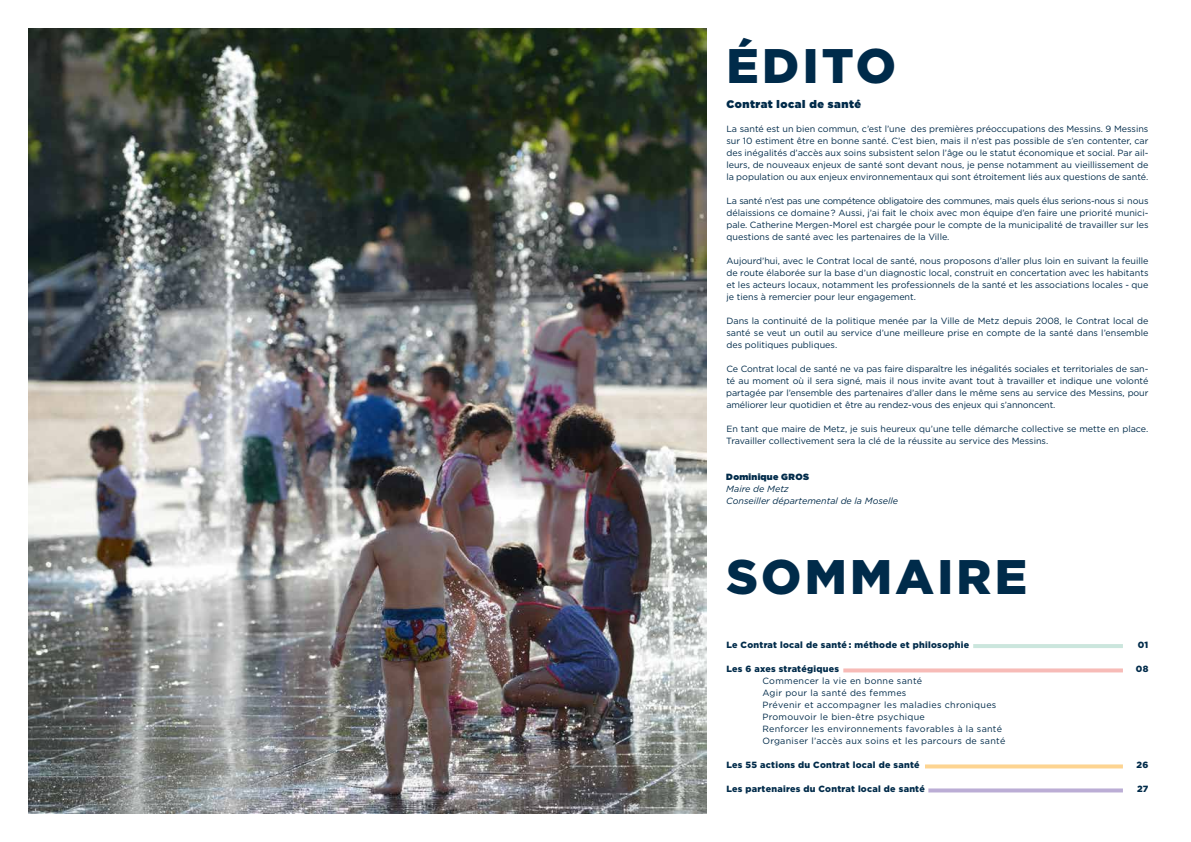
<style>
.page{position:relative;width:1191px;height:842px;background:#fff}
.page>*{position:absolute;margin:0;border:0;box-sizing:border-box;transform-origin:0 0}
.t1{font:900 48.5px "Gotham";letter-spacing:.065em;color:#002b4a}
.t2{font:900 11px "Gotham";letter-spacing:.05em;color:#002b4a}
.t3{font:9px/12px "Gotham";color:#002b4a;text-align:justify}
.t4{font:9px/12px "Gotham";letter-spacing:.03em;color:#002b4a}
.t5{font:900 9px "Gotham";letter-spacing:.03em;color:#002b4a}
.t6{font:italic 9px/12px "Gotham";color:#002b4a}
.t7{font:900 9px "Gotham";letter-spacing:.03em;color:#002b4a}
</style>
<div class="page">
<hr style="left:973px;top:644px;width:150px;height:4px;background:#cbe6dd">
<svg style="left:843px;top:668px;width:280px;height:4px"></svg>
<svg style="left:925px;top:764px;width:198px;height:4px"></svg>
<svg style="left:928px;top:788px;width:195px;height:4px"></svg>
<img style="left:28px;top:28px;width:678px;height:786px">
<h1 class="t1" style="left:726px;top:37px;width:171px">ÉDITO</h1>
<p class="t2" style="left:726px;top:98px;width:136px">Contrat local de santé</p>
<p class="t3" style="left:726px;top:123px;width:423px">La santé est un bien commun, c’est l’une des premières préoccupations des Messins. 9 Messins sur 10 estiment être en bonne santé. C’est bien, mais il n’est pas possible de s’en contenter, car des inégalités d’accès aux soins subsistent selon l’âge ou le statut économique et social. Par ail&shy;leurs, de nouveaux enjeux de santé sont devant nous, je pense notamment au vieillissement de la population ou aux enjeux environnementaux qui sont étroitement liés aux questions de santé.</p>
<p class="t3" style="left:726px;top:195px;width:423px">La santé n’est pas une compétence obligatoire des communes, mais quels élus serions-nous si nous délaissions ce domaine? Aussi, j’ai fait le choix avec mon équipe d’en faire une priorité munici&shy;pale. Catherine Mergen-Morel est chargée pour le compte de la municipalité de travailler sur les questions de santé avec les partenaires de la Ville.</p>
<p class="t3" style="left:726px;top:255px;width:423px">Aujourd’hui, avec le Contrat local de santé, nous proposons d’aller plus loin en suivant la feuille de route élaborée sur la base d’un diagnostic local, construit en concertation avec les habitants et les acteurs locaux, notamment les professionnels de la santé et les associations locales - que je tiens à remercier pour leur engagement.</p>
<p class="t3" style="left:726px;top:315px;width:423px">Dans la continuité de la politique menée par la Ville de Metz depuis 2008, le Contrat local de santé se veut un outil au service d’une meilleure prise en compte de la santé dans l’ensemble des politiques publiques.</p>
<p class="t3" style="left:726px;top:363px;width:423px">Ce Contrat local de santé ne va pas faire disparaître les inégalités sociales et territoriales de san&shy;té au moment où il sera signé, mais il nous invite avant tout à travailler et indique une volonté partagée par l’ensemble des partenaires d’aller dans le même sens au service des Messins, pour améliorer leur quotidien et être au rendez-vous des enjeux qui s’annoncent.</p>
<p class="t3" style="left:726px;top:423px;width:423px">En tant que maire de Metz, je suis heureux qu’une telle démarche collective se mette en place.<br>Travailler collectivement sera la clé de la réussite au service des Messins.</p>
<p class="t7" style="left:726px;top:472px;width:84px">Dominique GROS</p>
<p class="t6" style="left:726px;top:483px;width:173px">Maire de Metz<br>Conseiller départemental de la Moselle</p>
<h1 class="t1" style="left:726px;top:548px;width:302px">SOMMAIRE</h1>
<p class="t5" style="left:726px;top:640px;width:244px">Le Contrat local de santé : méthode et philosophie</p>
<p class="t5" style="left:726px;top:664px;width:114px">Les 6 axes stratégiques</p>
<p class="t4" style="left:762px;top:675px;width:244px">Commencer la vie en bonne santé<br>Agir pour la santé des femmes<br>Prévenir et accompagner les maladies chroniques Promouvoir le bien-être psychique<br>Renforcer les environnements favorables à la santé Organiser l’accès aux soins et les parcours de santé</p>
<p class="t5" style="left:726px;top:760px;width:195px">Les 55 actions du Contrat local de santé</p>
<p class="t5" style="left:726px;top:784px;width:200px">Les partenaires du Contrat local de santé</p>
<p class="t5" style="left:1138px;top:640px;width:12px">01</p>
<p class="t5" style="left:1136px;top:664px;width:14px">08</p>
<p class="t5" style="left:1136px;top:760px;width:13px">26</p>
<p class="t5" style="left:1137px;top:784px;width:13px">27</p>
</div>
